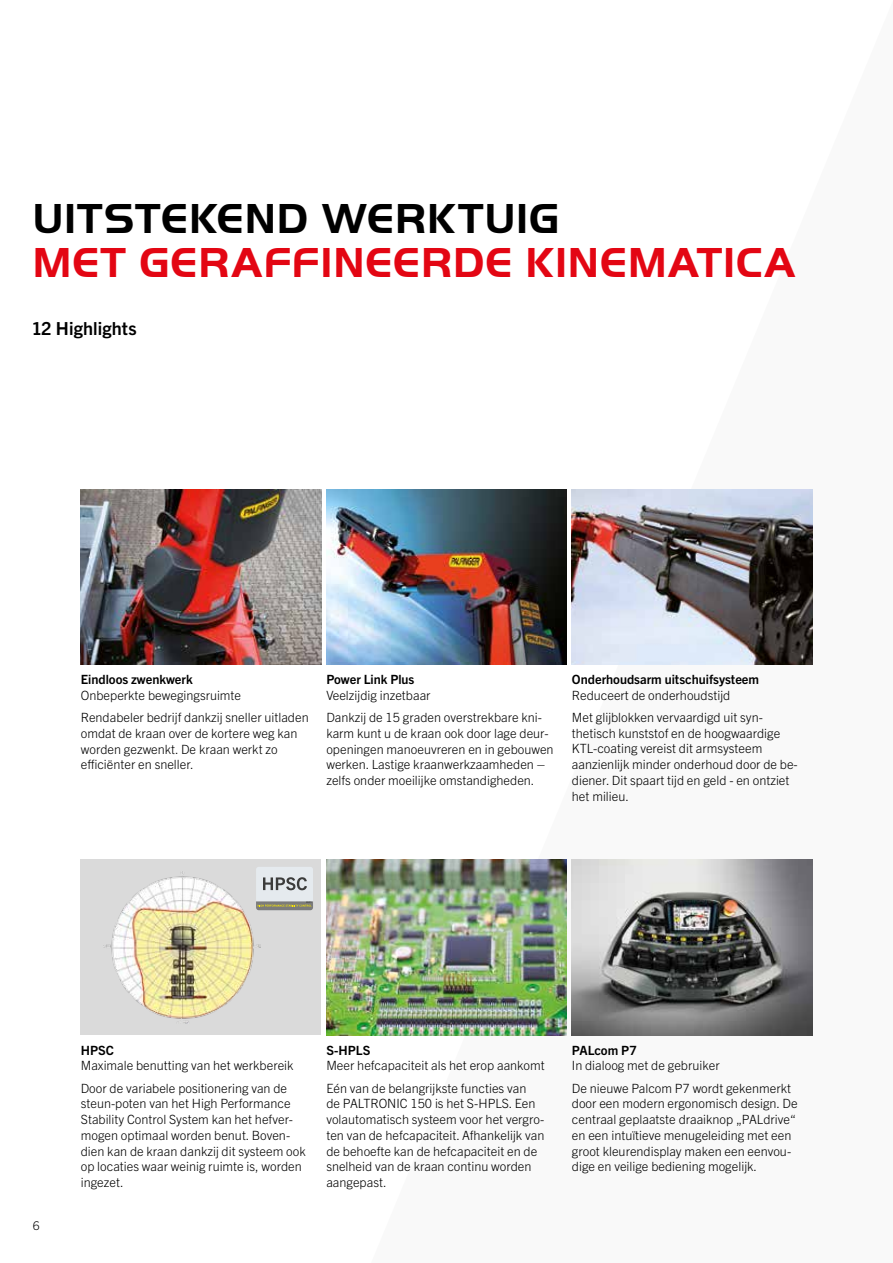
<style>
.page{position:relative;width:893px;height:1263px;background:#fff}
.page>*{position:absolute;margin:0;border:0;box-sizing:border-box;transform-origin:0 0}
.t1{font:700 43.5px "Palfinger Handel Gothic";letter-spacing:.02em;color:#e30613}
.t2{font:700 43.5px "Palfinger Handel Gothic";letter-spacing:.02em;color:#000}
.t3{font:700 18px "Trade Gothic Next LT Pro";letter-spacing:.01em;color:#000}
.t4{font:300 12.75px/15.8px "Trade Gothic Next LT Pro";color:#000}
.t5{font:700 12.75px "Trade Gothic Next LT Pro";color:#000}
.t6{font:300 12px "Trade Gothic Next LT Pro";color:#000}
</style>
<div class="page">
<img style="left:326px;top:859px;width:241px;height:176px">
<img style="left:326px;top:489px;width:241px;height:175px">
<img style="left:81px;top:489px;width:240px;height:175px">
<div style="left:81px;top:859px;width:240px;height:176px;background:#dadada"></div>
<img style="left:103px;top:871px;width:157px;height:153px">
<div style="left:256px;top:867px;width:57px;height:43px;background:#e5eaee;border-radius:3px"></div>
<svg style="left:263px;top:877px;width:44px;height:13px"></svg>
<svg style="left:256px;top:901px;width:57px;height:9px"></svg>
<img style="left:572px;top:859px;width:240px;height:176px">
<img style="left:572px;top:489px;width:240px;height:175px">
<h1 class="t2" style="left:33px;top:194px;width:528px">UITSTEKEND WERKTUIG</h1>
<h1 class="t1" style="left:33px;top:238px;width:764px">MET GERAFFINEERDE KINEMATICA</h1>
<h2 class="t3" style="left:33px;top:316px;width:105px">12 Highlights</h2>
<p class="t5" style="left:81px;top:671px;width:113px">Eindloos zwenkwerk</p>
<p class="t4" style="left:81px;top:683px;width:229px;line-height:22.2px">Onbeperkte bewegingsruimte<br>Rendabeler bedrijf dankzij sneller uitladen</p>
<p class="t4" style="left:81px;top:724px;width:218px">omdat de kraan over de kortere weg kan worden gezwenkt. De kraan werkt zo efficiënter en sneller.</p>
<p class="t5" style="left:326px;top:671px;width:90px">Power Link Plus</p>
<p class="t4" style="left:326px;top:683px;width:217px;line-height:22.2px">Veelzijdig inzetbaar<br>Dankzij de 15 graden overstrekbare kni-</p>
<p class="t4" style="left:326px;top:724px;width:229px">karm kunt u de kraan ook door lage deur&shy;openingen manoeuvreren en in gebouwen werken. Lastige kraanwerkzaamheden – zelfs onder moeilijke omstandigheden.</p>
<p class="t5" style="left:572px;top:671px;width:189px">Onderhoudsarm uitschuifsysteem</p>
<p class="t4" style="left:572px;top:683px;width:192px;line-height:22.2px">Reduceert de onderhoudstijd<br>Met glijblokken vervaardigd uit syn-</p>
<p class="t4" style="left:572px;top:724px;width:227px">thetisch kunststof en de hoogwaardige KTL-coating vereist dit armsysteem aanzienlijk minder onderhoud door de be&shy;diener. Dit spaart tijd en geld - en ontziet het milieu.</p>
<p class="t6" style="left:33px;top:1217px;width:8px">6</p>
<p class="t5" style="left:81px;top:1041px;width:35px">HPSC</p>
<p class="t4" style="left:81px;top:1054px;width:214px;line-height:22.2px">Maximale benutting van het werkbereik<br>Door de variabele positionering van de</p>
<p class="t4" style="left:81px;top:1095px;width:226px">steun-poten van het High Performance Stability Control System kan het hefver&shy;mogen optimaal worden benut. Boven&shy;dien kan de kraan dankzij dit systeem ook op locaties waar weinig ruimte is, worden ingezet.</p>
<p class="t5" style="left:326px;top:1041px;width:46px">S-HPLS</p>
<p class="t4" style="left:326px;top:1054px;width:220px;line-height:22.2px">Meer hefcapaciteit als het erop aankomt<br>Eén van de belangrijkste functies van</p>
<p class="t4" style="left:326px;top:1095px;width:220px">de PALTRONIC 150 is het S-HPLS. Een volautomatisch systeem voor het vergro&shy;ten van de hefcapaciteit. Afhankelijk van de behoefte kan de hefcapaciteit en de snelheid van de kraan continu worden aangepast.</p>
<p class="t5" style="left:572px;top:1041px;width:66px">PALcom P7</p>
<p class="t4" style="left:572px;top:1054px;width:221px;line-height:22.2px">In dialoog met de gebruiker<br>De nieuwe Palcom P7 wordt gekenmerkt</p>
<p class="t4" style="left:572px;top:1095px;width:227px">door een modern ergonomisch design. De centraal geplaatste draaiknop „PALdrive“ en een intuïtieve menugeleiding met een groot kleurendisplay maken een eenvou&shy;dige en veilige bediening mogelijk.</p>
</div>
